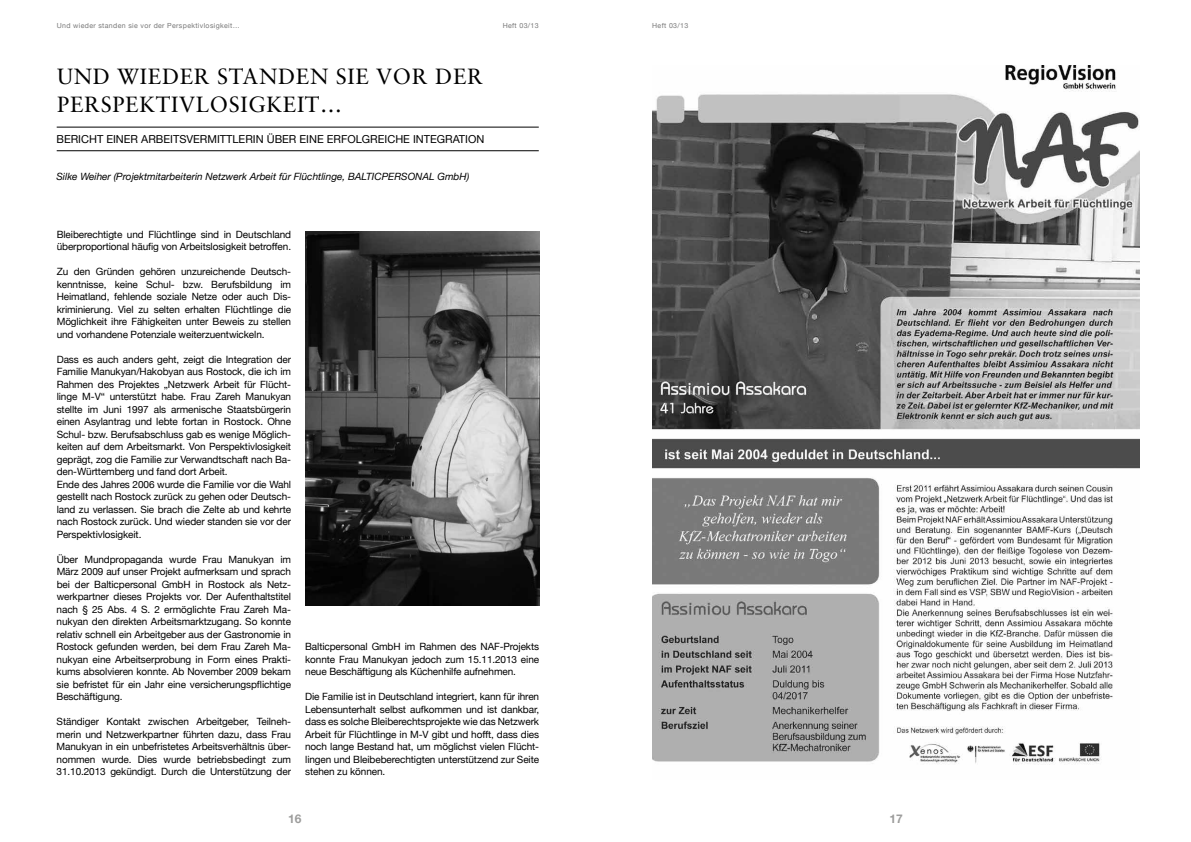
<style>
.page{position:relative;width:1191px;height:842px;background:#fff}
.page>*{position:absolute;margin:0;border:0;box-sizing:border-box;transform-origin:0 0}
.t1{font:22px/28px "Sabon LT";letter-spacing:.03em;color:#000}
.t2{font:700 12px "Helvetica Neue";color:#9d9d9c}
.t3{font:11px "Helvetica Neue";color:#000}
.t4{font:10px/12.5px "Helvetica Neue";letter-spacing:-.01em;color:#000;text-align:justify}
.t5{font:italic 10px "Helvetica Neue";color:#000}
.t6{font:7px "Helvetica Neue";letter-spacing:.05em;color:#797979}
</style>
<div class="page">
<img style="left:653px;top:66px;width:487px;height:699px">
<img style="left:305px;top:232px;width:234px;height:374px">
<hr style="left:57px;top:127px;width:482px;height:1px;background:#000">
<hr style="left:57px;top:150px;width:482px;height:1px;background:#000">
<p class="t6" style="left:57px;top:20px;width:184px">Und wieder standen sie vor der Perspektivlosigkeit…</p>
<p class="t6" style="left:502px;top:21px;width:38px">Heft 03/13</p>
<p class="t6" style="left:652px;top:21px;width:38px">Heft 03/13</p>
<h1 class="t1" style="left:57px;top:62px;width:427px">UND WIEDER STANDEN SIE VOR DER<br>PERSPEKTIVLOSIGKEIT…</h1>
<p class="t3" style="left:56px;top:131px;width:429px">BERICHT EINER ARBEITSVERMITTLERIN ÜBER EINE ERFOLGREICHE INTEGRATION</p>
<p class="t5" style="left:56px;top:169px;width:414px">Silke Weiher (Projektmitarbeiterin Netzwerk Arbeit für Flüchtlinge, BALTICPERSONAL GmbH)</p>
<p class="t4" style="left:57px;top:228px;width:236px">Bleiberechtigte und Flüchtlinge sind in Deutschland überproportional häufig von Arbeitslosigkeit betroffen.</p>
<p class="t4" style="left:57px;top:266px;width:236px">Zu den Gründen gehören unzureichende Deutsch&shy;kenntnisse, keine Schul- bzw. Berufsbildung im Heimatland, fehlende soziale Netze oder auch Dis&shy;kriminierung. Viel zu selten erhalten Flüchtlinge die Möglichkeit ihre Fähigkeiten unter Beweis zu stellen und vorhandene Potenziale weiterzuentwickeln.</p>
<p class="t4" style="left:57px;top:353px;width:236px;text-align:left">Dass es auch anders geht, zeigt die Integration der Familie Manukyan/Hakobyan aus Rostock, die ich im Rahmen des Projektes „Netzwerk Arbeit für Flücht&shy;linge M-V“ unterstützt habe. Frau Zareh Manukyan stellte im Juni 1997 als armenische Staatsbürgerin einen Asylantrag und lebte fortan in Rostock. Ohne Schul- bzw. Berufsabschluss gab es wenige Möglich&shy;keiten auf dem Arbeitsmarkt. Von Perspektivlosigkeit geprägt, zog die Familie zur Verwandtschaft nach Ba&shy;den-Württemberg und fand dort Arbeit.<br>Ende des Jahres 2006 wurde die Familie vor die Wahl gestellt nach Rostock zurück zu gehen oder Deutsch&shy;land zu verlassen. Sie brach die Zelte ab und kehrte nach Rostock zurück. Und wieder standen sie vor der Perspektivlosigkeit.</p>
<p class="t4" style="left:57px;top:553px;width:236px">Über Mundpropaganda wurde Frau Manukyan im März 2009 auf unser Projekt aufmerksam und sprach bei der Balticpersonal GmbH in Rostock als Netz&shy;werkpartner dieses Projekts vor. Der Aufenthaltstitel nach § 25 Abs. 4 S. 2 ermöglichte Frau Zareh Ma&shy;nukyan den direkten Arbeitsmarktzugang. So konnte relativ schnell ein Arbeitgeber aus der Gastronomie in Rostock gefunden werden, bei dem Frau Zareh Ma&shy;nukyan eine Arbeitserprobung in Form eines Prakti&shy;kums absolvieren konnte. Ab November 2009 bekam sie befristet für ein Jahr eine versicherungspflichtige Beschäftigung.</p>
<p class="t4" style="left:57px;top:716px;width:236px">Ständiger Kontakt zwischen Arbeitgeber, Teilneh&shy;merin und Netzwerkpartner führten dazu, dass Frau Manukyan in ein unbefristetes Arbeitsverhältnis über&shy;nommen wurde. Dies wurde betriebsbedingt zum 31.10.2013 gekündigt. Durch die Unterstützung der</p>
<p class="t4" style="left:305px;top:641px;width:235px">Balticpersonal GmbH im Rahmen des NAF-Projekts konnte Frau Manukyan jedoch zum 15.11.2013 eine neue Beschäftigung als Küchenhilfe aufnehmen.</p>
<p class="t4" style="left:305px;top:691px;width:235px">Die Familie ist in Deutschland integriert, kann für ihren Lebensunterhalt selbst aufkommen und ist dankbar, dass es solche Bleiberechtsprojekte wie das Netzwerk Arbeit für Flüchtlinge in M-V gibt und hofft, dass dies noch lange Bestand hat, um möglichst vielen Flücht&shy;lingen und Bleibeberechtigten unterstützend zur Seite stehen zu können.</p>
<p class="t2" style="left:288px;top:810px;width:15px">16</p>
<p class="t2" style="left:889px;top:810px;width:15px">17</p>
</div>
